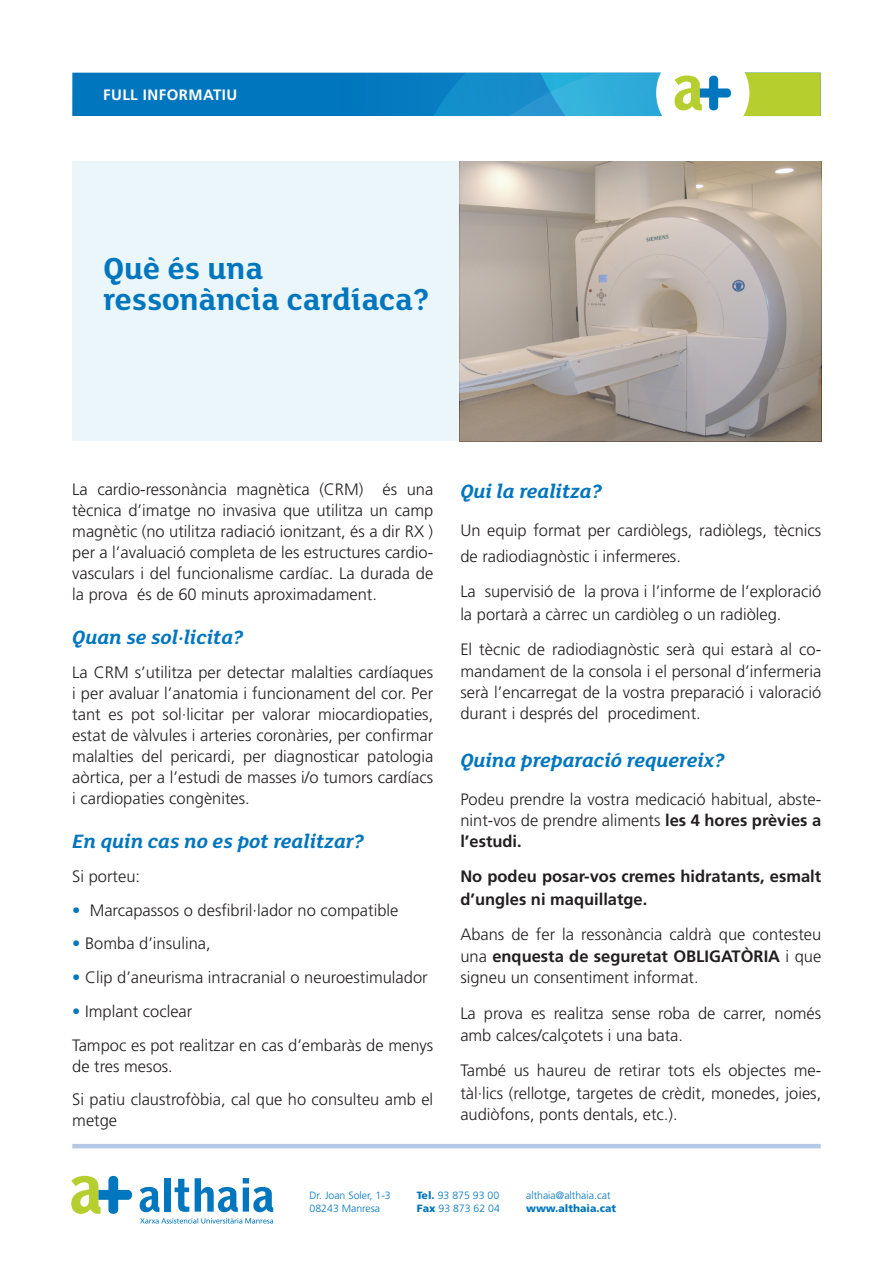
<style>
.page{position:relative;width:893px;height:1263px;background:#fff}
.page>*{position:absolute;margin:0;border:0;box-sizing:border-box;transform-origin:0 0}
.t1{font:700 33px/31.5px "FS Lola";color:#0076be}
.t2{font:italic 700 21px "FS Lola";color:#0076be}
.t3{font:300 16.5px/21px "Frutiger LT Std";color:#231f20}
.t4{font:700 16.5px/22.5px "Frutiger LT Std";color:#231f20}
.t5{font:700 15px "Frutiger LT Std";letter-spacing:.03em;color:#fff}
.t6{font:300 10.5px "Frutiger LT Std";color:#0076be}
.t7{font:900 10.5px "Frutiger LT Std";color:#0076be}
.s1{color:#0076be}
.s2{font-weight:700}
.s3{font-weight:900}
</style>
<div class="page">
<div style="left:72px;top:161px;width:411px;height:280px;background:#ebf6fa"></div>
<div style="left:72px;top:73px;width:749px;height:43px;background:#0076be"></div>
<svg style="left:71px;top:1176px;width:61px;height:38px"></svg>
<svg style="left:140px;top:1187px;width:19px;height:25px"></svg>
<div style="left:164px;top:1178px;width:7px;height:33px;background:#0076be"></div>
<svg style="left:175px;top:1179px;width:14px;height:33px"></svg>
<svg style="left:195px;top:1178px;width:78px;height:34px"></svg>
<svg style="left:140px;top:1218px;width:133px;height:5px"></svg>
<svg style="left:433px;top:73px;width:388px;height:43px;background:#65b6b4"></svg>
<hr style="left:72px;top:1144px;width:749px;height:4px;background:#b5c8e6">
<svg style="left:460px;top:161px;width:361px;height:280px;background:#b1a79e"></svg>
<p class="t5" style="left:103px;top:86px;width:136px">FULL INFORMATIU</p>
<p class="t1" style="left:103px;top:251px;width:328px">Què és una ressonància cardíaca?</p>
<p class="t3" style="left:72px;top:479px;width:362px;text-align:justify">La cardio-ressonància magnètica (CRM) és una tècnica d’imatge no invasiva que utilitza un camp magnètic (no utilitza radiació ionitzant, és a dir RX ) per a l’avaluació completa de les estructures cardio&shy;vasculars i del funcionalisme cardíac. La durada de la prova és de 60 minuts aproximadament.</p>
<p class="t2" style="left:72px;top:623px;width:173px">Quan se sol·licita?</p>
<p class="t3" style="left:72px;top:662px;width:363px;text-align:justify">La CRM s’utilitza per detectar malalties cardíaques i per avaluar l’anatomia i funcionament del cor. Per tant es pot sol·licitar per valorar miocardiopaties, estat de vàlvules i arteries coronàries, per confirmar malalties del pericardi, per diagnosticar patologia aòrtica, per a l’estudi de masses i/o tumors cardíacs i cardiopaties congènites.</p>
<p class="t2" style="left:72px;top:827px;width:293px">En quin cas no es pot realitzar?</p>
<p class="t3" style="left:72px;top:866px;width:69px">Si porteu:</p>
<p class="t3" style="left:72px;top:899px;width:328px"><span class="s1">•</span> Marcapassos o desfibril·lador no compatible</p>
<p class="t3" style="left:72px;top:933px;width:140px"><span class="s1">•</span> Bomba d’insulina,</p>
<p class="t3" style="left:72px;top:967px;width:357px"><span class="s1">•</span> Clip d’aneurisma intracranial o neuroestimulador</p>
<p class="t3" style="left:72px;top:1001px;width:122px"><span class="s1">•</span> Implant coclear</p>
<p class="t3" style="left:72px;top:1034px;width:362px">Tampoc es pot realitzar en cas d’embaràs de menys de tres mesos.</p>
<p class="t3" style="left:72px;top:1089px;width:362px">Si patiu claustrofòbia, cal que ho consulteu amb el metge</p>
<p class="t2" style="left:460px;top:477px;width:143px">Qui la realitza?</p>
<p class="t3" style="left:460px;top:518px;width:362px;line-height:25.5px">Un equip format per cardiòlegs, radiòlegs, tècnics de radiodiagnòstic i infermeres.</p>
<p class="t3" style="left:460px;top:580px;width:362px;line-height:22.5px">La supervisió de la prova i l’informe de l’exploració la portarà a càrrec un cardiòleg o un radiòleg.</p>
<p class="t3" style="left:460px;top:638px;width:362px;line-height:22.5px">El tècnic de radiodiagnòstic serà qui estarà al co&shy;mandament de la consola i el personal d’infermeria</p>
<p class="t3" style="left:460px;top:682px;width:362px">serà l’encarregat de la vostra preparació i valoració durant i després del procediment.</p>
<p class="t2" style="left:460px;top:745px;width:266px">Quina preparació requereix?</p>
<p class="t3" style="left:460px;top:789px;width:362px;text-align:justify">Podeu prendre la vostra medicació habitual, abste&shy;nint-vos de prendre aliments <span class="s2">les 4 hores prèvies a l’estudi.</span></p>
<p class="t4" style="left:460px;top:865px;width:362px">No podeu posar-vos cremes hidratants, esmalt d’ungles ni maquillatge.</p>
<p class="t3" style="left:460px;top:923px;width:362px;line-height:22.5px">Abans de fer la ressonància caldrà que contesteu una <span class="s2">enquesta de seguretat OBLIGATÒRIA</span> i que</p>
<p class="t3" style="left:460px;top:967px;width:240px">signeu un consentiment informat.</p>
<p class="t3" style="left:460px;top:1002px;width:362px;line-height:22.5px">La prova es realitza sense roba de carrer, només amb calces/calçotets i una bata.</p>
<p class="t3" style="left:460px;top:1060px;width:362px;line-height:22.5px">També us haureu de retirar tots els objectes me&shy;tàl·lics (rellotge, targetes de crèdit, monedes, joies,</p>
<p class="t3" style="left:460px;top:1104px;width:219px">audiòfons, ponts dentals, etc.).</p>
<p class="t6" style="left:310px;top:1189px;width:83px">Dr. Joan Soler, 1-3</p>
<p class="t6" style="left:310px;top:1202px;width:72px">08243 Manresa</p>
<p class="t6" style="left:417px;top:1189px;width:84px"><span class="s3">Tel.</span> 93 875 93 00</p>
<p class="t6" style="left:417px;top:1202px;width:85px"><span class="s3">Fax</span> 93 873 62 04</p>
<p class="t6" style="left:526px;top:1189px;width:86px">althaia@althaia.cat</p>
<p class="t7" style="left:526px;top:1202px;width:92px">www.althaia.cat</p>
</div>
